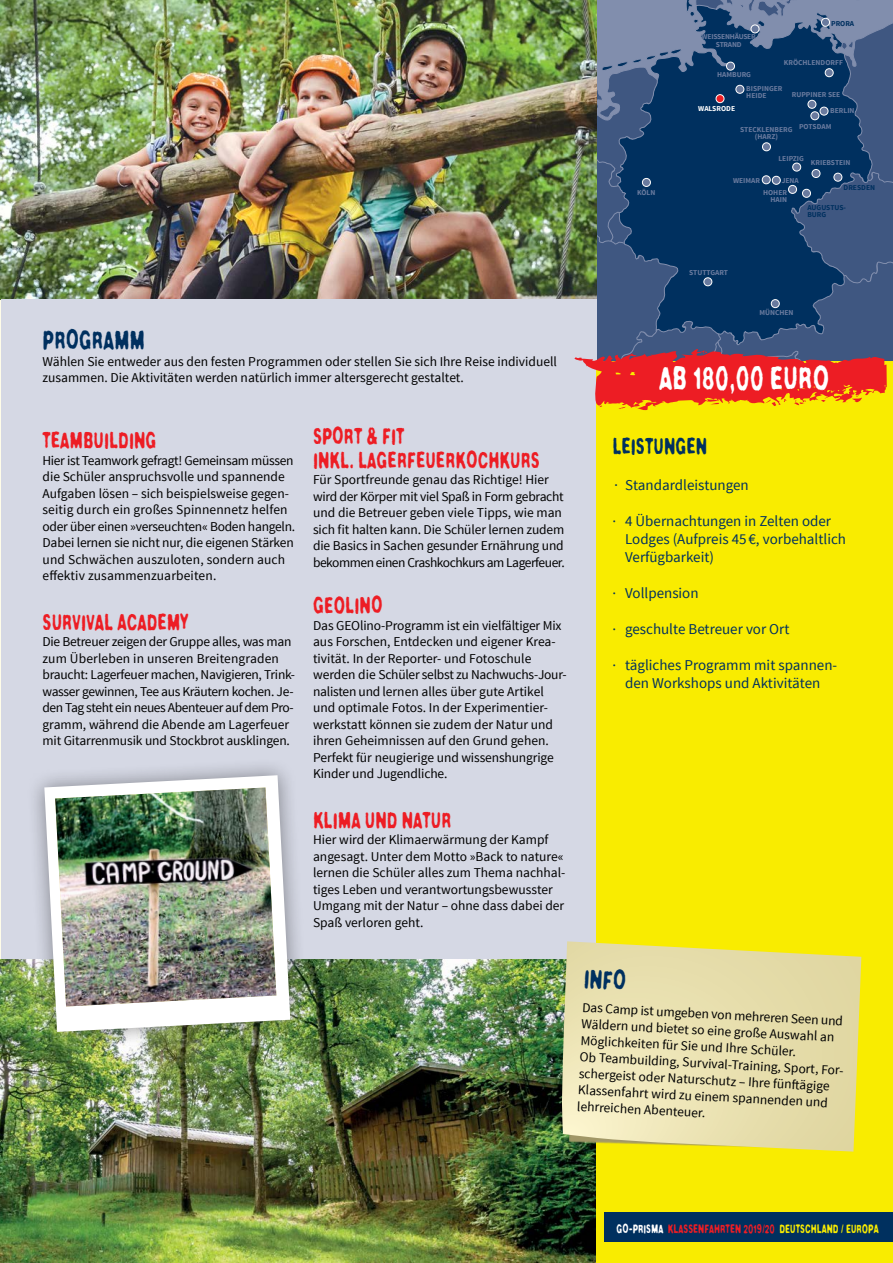
<style>
.page{position:relative;width:893px;height:1263px;background:#fff}
.page>*{position:absolute;margin:0;border:0;box-sizing:border-box;transform-origin:0 0}
.t1{font:30px "Crush No 47";color:#fff}
.t2{font:24px "Crush No 47";color:#00305f}
.t3{font:21px/24px "Crush No 47";color:#ed1d24}
.t4{font:21px "Crush No 47";color:#00305f}
.t5{font:15px/18px "Source Sans Pro";color:#00305f}
.t6{font:13.5px/16.5px "Source Sans Pro";color:#000}
.t7{font:13.5px/16.5px "Source Sans Pro";letter-spacing:-.02em;color:#000}
.t8{font:11.25px "Crush No 47";color:#ed1d24}
.t9{font:700 7.5px/12px "Source Sans Pro";color:#697a9e}
.t10{font:700 7.5px/7.5px "Source Sans Pro";color:#00305f}
.t11{font:700 7.5px/7.5px "Source Sans Pro";letter-spacing:-.03em;color:#697a9e;text-align:center}
.t12{font:700 7.5px "Source Sans Pro";color:#fff}
.s1{color:#fff}
.s2{color:#f9ec00}
</style>
<div class="page">
<img style="left:0;top:415px;width:1px;height:848px">
<img style="left:1px;top:0;width:573px;height:300px">
<div style="left:1px;top:300px;width:596px;height:686px;background:#d5d8e4"></div>
<div style="left:597px;top:361px;width:296px;height:902px;background:#f9ec00"></div>
<img style="left:0;top:960px;width:596px;height:303px">
<svg style="left:574px;top:0;width:319px;height:411px;background:#464f6a"></svg>
<div style="left:26px;top:757px;width:283px;height:293px;background:#000;opacity:.4"></div>
<svg style="left:44px;top:775px;width:246px;height:257px;fill:#fff"></svg>
<img style="left:55px;top:787px;width:221px;height:219px">
<svg style="left:569px;top:1151px;width:28px;height:3px"></svg>
<svg style="left:562px;top:941px;width:299px;height:210px;background:#e7dfa2"></svg>
<div style="left:604px;top:1212px;width:289px;height:30px;background:#00305f"></div>
<p class="t9" style="left:637px;top:187px;width:20px">KÖLN</p>
<p class="t11" style="left:702px;top:33px;width:54px">WEISSENHÄUSER<br>STRAND</p>
<p class="t9" style="left:717px;top:69px;width:11px">HAMB</p>
<p class="t9" style="left:737px;top:69px;width:16px">URG</p>
<p class="t10" style="left:831px;top:20px;width:20px">PRORA</p>
<p class="t9" style="left:784px;top:56px;width:60px">KRÖCHLEN DORFF</p>
<p class="t12" style="left:698px;top:104px;width:37px">WALSRODE</p>
<p class="t9" style="left:746px;top:82px;width:21px">BISPINGE</p>
<p class="t9" style="left:778px;top:82px;width:6px">R</p>
<p class="t9" style="left:746px;top:90px;width:21px">HEIDE</p>
<p class="t9" style="left:792px;top:89px;width:46px">RUPPINER SEE</p>
<p class="t9" style="left:830px;top:104px;width:26px">BERLIN</p>
<p class="t9" style="left:799px;top:121px;width:20px">POTSDAM</p>
<p class="t9" style="left:755px;top:126px;width:39px;line-height:7.5px;text-indent:-15px">STECKLENBERG (HAR</p>
<p class="t9" style="left:771px;top:131px;width:8px">Z)</p>
<p class="t9" style="left:778px;top:153px;width:27px">LEIPZIG</p>
<p class="t9" style="left:733px;top:174px;width:19px">WEIMAR</p>
<p class="t9" style="left:763px;top:174px;width:37px;text-indent:19px">JENA<br>HOHER</p>
<p class="t9" style="left:770px;top:194px;width:18px">HAIN</p>
<p class="t9" style="left:811px;top:156px;width:29px">KRIE BSTEIN</p>
<p class="t10" style="left:843px;top:184px;width:33px">DRESDEN</p>
<p class="t10" style="left:807px;top:204px;width:40px">AUGUSTUS-<br>BURG</p>
<h2 class="t2" style="left:43px;top:324px;width:104px">PROGRAMM</h2>
<p class="t6" style="left:43px;top:353px;width:516px">Wählen Sie entweder aus den festen Programmen oder stellen Sie sich Ihre Reise individuell zusammen. Die Aktivitäten werden natürlich immer altersgerecht gestaltet.</p>
<h3 class="t3" style="left:43px;top:429px;width:116px">TEAMBUILDING</h3>
<p class="t6" style="left:43px;top:452px;width:254px">Hier ist Teamwork gefragt! Gemeinsam müssen die Schüler anspruchsvolle und spannende Aufgaben lösen – sich beispielsweise gegen&shy;seitig durch ein großes Spinnennetz helfen oder über einen »verseuchten« Boden hangeln.<br>Dabei lernen sie nicht nur, die eigenen Stärken und Schwächen auszuloten, sondern auch effektiv zusammenzuarbeiten.</p>
<h3 class="t3" style="left:43px;top:610px;width:147px">SURVIVAL ACADEMY</h3>
<p class="t7" style="left:43px;top:634px;width:254px">Die Betreuer zeigen der Gruppe alles, was man zum Überleben in unseren Breitengraden braucht: Lagerfeuer machen, Navigieren, Trink&shy;wasser gewinnen, Tee aus Kräutern kochen. Je&shy;den Tag steht ein neues Abenteuer auf dem Pro&shy;gramm, während die Abende am Lagerfeuer mit Gitarrenmusik und Stockbrot ausklingen.</p>
<h3 class="t3" style="left:313px;top:424px;width:228px">SPORT &amp; FIT<br>INKL. LAGERFEUERKOCHKURS</h3>
<p class="t6" style="left:313px;top:472px;width:253px">Für Sportfreunde genau das Richtige! Hier wird der Körper mit viel Spaß in Form gebracht und die Betreuer geben viele Tipps, wie man sich fit halten kann. Die Schüler lernen zudem die Basics in Sachen gesunder Ernährung und bekommen einen Crashkochkurs am Lagerfeuer.</p>
<h3 class="t3" style="left:313px;top:594px;width:71px">GEOLINO</h3>
<p class="t6" style="left:313px;top:617px;width:255px">Das GEOlino-Programm ist ein vielfältiger Mix aus Forschen, Entdecken und eigener Krea&shy;tivität. In der Reporter- und Fotoschule werden die Schüler selbst zu Nachwuchs-Jour&shy;nalisten und lernen alles über gute Artikel und optimale Fotos. In der Experimentier&shy;werkstatt können sie zudem der Natur und ihren Geheimnissen auf den Grund gehen.<br>Perfekt für neugierige und wissenshungrige Kinder und Jugendliche.</p>
<h3 class="t3" style="left:313px;top:808px;width:140px">KLIMA UND NATUR</h3>
<p class="t6" style="left:313px;top:832px;width:254px">Hier wird der Klimaerwärmung der Kampf angesagt. Unter dem Motto »Back to nature« lernen die Schüler alles zum Thema nachhal&shy;tiges Leben und verantwortungsbewusster Umgang mit der Natur – ohne dass dabei der Spaß verloren geht.</p>
<p class="t9" style="left:689px;top:267px;width:40px">STUTTGART</p>
<p class="t9" style="left:759px;top:307px;width:36px">MÜNCHEN</p>
<h1 class="t1" style="left:659px;top:357px;width:172px">AB 180,00 EURO</h1>
<h3 class="t4" style="left:612px;top:432px;width:96px">LEISTUNGEN</h3>
<p class="t5" style="left:612px;top:476px;width:138px">∙ Standardleistungen</p>
<p class="t5" style="left:625px;top:512px;width:222px;text-indent:-13px">· 4 Übernachtungen in Zelten oder<br>Lodges (Aufpreis 45 €, vorbehaltlich<br>Verfügbarkeit)</p>
<p class="t5" style="left:612px;top:584px;width:88px">· Vollpension</p>
<p class="t5" style="left:612px;top:620px;width:179px">· geschulte Betreuer vor Ort</p>
<p class="t5" style="left:612px;top:656px;width:226px;text-align:center">· tägliches Programm mit spannen&shy;den Workshops und Aktivitäten</p>
<h2 class="t2" style="left:585px;top:963px;width:44px;rotate:3deg">INFO</h2>
<p class="t6" style="left:583px;top:999px;width:268px;rotate:3deg">Das Camp ist umgeben von mehreren Seen und Wäldern und bietet so eine große Auswahl an Möglichkeiten für Sie und Ihre Schüler.<br>Ob Teambuilding, Survival-Training, Sport, For&shy;schergeist oder Naturschutz – Ihre fünft ägige Klassenfahrt wird zu einem spannenden und lehrreichen Abenteuer.</p>
<p class="t8" style="left:617px;top:1221px;width:264px"><span class="s1">GO-PRISMA</span> KLASSENFAHRTEN 2019/20 <span class="s2">DEUTSCHLAND / EUROPA</span></p>
</div>
